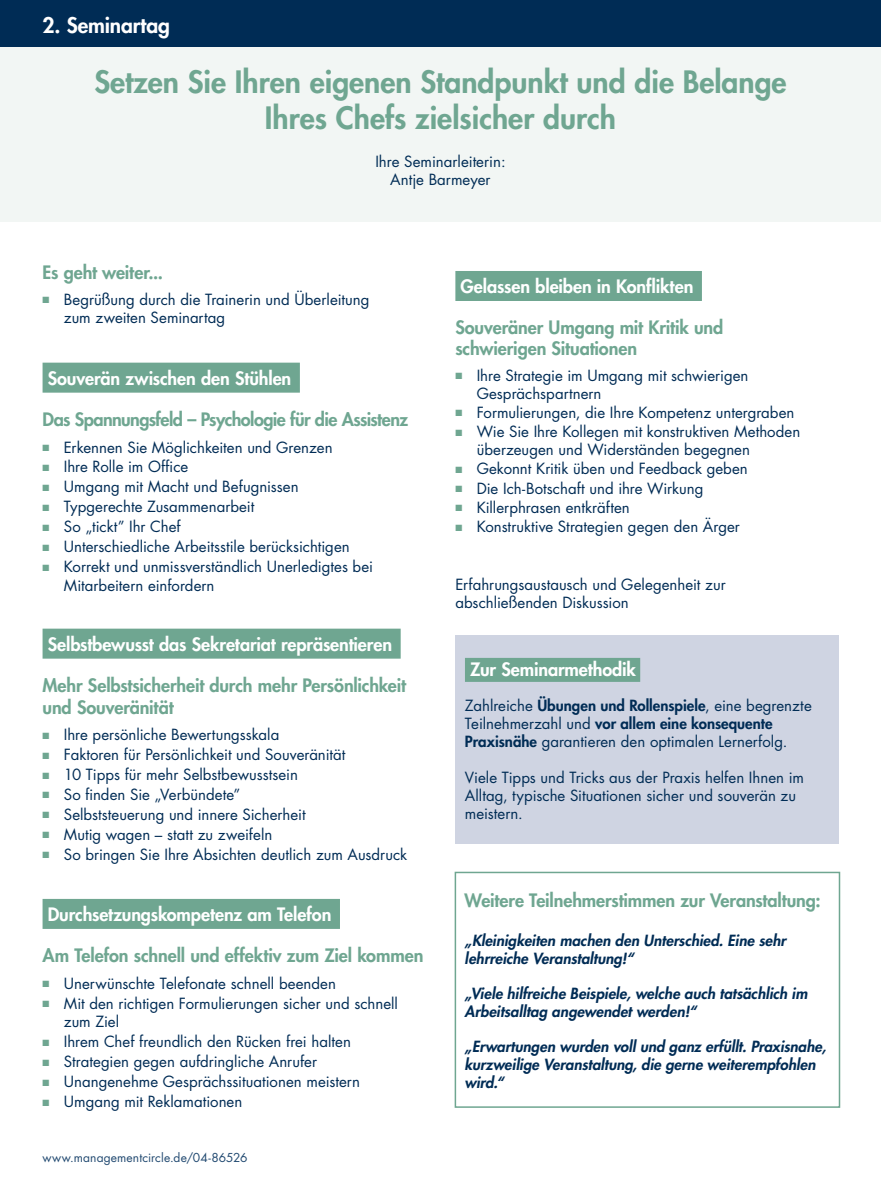
<style>
.page{position:relative;width:881px;height:1178px;background:#fff}
.page>*{position:absolute;margin:0;border:0;box-sizing:border-box;transform-origin:0 0}
.t1{font:800 30px/36px "Futura Std";color:#6fa691;text-align:center}
.t2{font:800 21px "Futura Std";letter-spacing:-.005em;color:#fff}
.t3{font:800 18px/21.6px "Futura Std";letter-spacing:-.01em;color:#6fa691}
.t4{font:800 18px "Futura Std";letter-spacing:-.005em;color:#fff}
.t5{font:800 18px "Futura Std";letter-spacing:-.035em;color:#6fa691}
.t6{font:15px/18px "Futura Std";color:#002c55}
.t7{font:italic 800 15px/18px "Futura Std";color:#002c55}
.t8{font:12px "Futura Std";letter-spacing:.01em;color:#224a71}
.s1{color:#6fa691}
.s2{font-weight:800}
</style>
<div class="page">
<div style="left:0;top:0;width:880px;height:222px;background:#f2f6f4"></div>
<div style="left:0;top:0;width:880px;height:47px;background:#002c55"></div>
<div style="left:43px;top:363px;width:257px;height:30px;background:#6fa691"></div>
<div style="left:43px;top:629px;width:357px;height:30px;background:#6fa691"></div>
<div style="left:43px;top:899px;width:297px;height:30px;background:#6fa691"></div>
<div style="left:455px;top:271px;width:246px;height:30px;background:#6fa691"></div>
<div style="left:455px;top:635px;width:383px;height:209px;background:#cfd4e2"></div>
<div style="left:465px;top:658px;width:175px;height:24px;background:#6fa691"></div>
<div style="left:454px;top:872px;width:385px;height:236px;border:2px solid #6fa691"></div>
<h2 class="t2" style="left:43px;top:12px;width:129px">2. Seminartag</h2>
<h1 class="t1" style="left:94px;top:64px;width:693px">Setzen Sie Ihren eigenen Standpunkt und die Belange<br>Ihres Chefs zielsicher durch</h1>
<p class="t6" style="left:375px;top:152px;width:132px;text-align:center">Ihre Seminarleiterin:<br>Antje Barmeyer</p>
<p class="t3" style="left:43px;top:261px;width:122px">Es geht weiter...</p>
<p class="t6" style="left:64px;top:290px;width:307px;line-height:18.6px;text-indent:-21px"><span class="s1">■</span> Begrüßung durch die Trainerin und Überleitung zum zweiten Seminartag</p>
<p class="t4" style="left:48px;top:367px;width:245px">Souverän zwischen den Stühlen</p>
<p class="t5" style="left:43px;top:408px;width:367px">Das Spannungsfeld – Psychologie für die Assistenz</p>
<p class="t6" style="left:43px;top:438px;width:291px"><span class="s1">■</span> Erkennen Sie Möglichkeiten und Grenzen</p>
<p class="t6" style="left:43px;top:458px;width:147px"><span class="s1">■</span> Ihre Rolle im Office</p>
<p class="t6" style="left:43px;top:478px;width:257px"><span class="s1">■</span> Umgang mit Macht und Befugnissen</p>
<p class="t6" style="left:43px;top:498px;width:213px"><span class="s1">■</span> Typgerechte Zusammenarbeit</p>
<p class="t6" style="left:43px;top:518px;width:140px"><span class="s1">■</span> So „tickt” Ihr Chef</p>
<p class="t6" style="left:43px;top:538px;width:308px"><span class="s1">■</span> Unterschiedliche Arbeitsstile berücksichtigen</p>
<p class="t6" style="left:64px;top:557px;width:310px;line-height:18.6px;text-indent:-21px"><span class="s1">■</span> Korrekt und unmissverständlich Unerledigtes bei<br>Mitarbeitern einfordern</p>
<p class="t4" style="left:48px;top:633px;width:346px">Selbstbewusst das Sekretariat repräsentieren</p>
<p class="t3" style="left:43px;top:675px;width:365px">Mehr Selbstsicherheit durch mehr Persönlichkeit und Souveränität</p>
<p class="t6" style="left:43px;top:726px;width:238px"><span class="s1">■</span> Ihre persönliche Bewertungsskala</p>
<p class="t6" style="left:43px;top:746px;width:304px"><span class="s1">■</span> Faktoren für Persönlichkeit und Souveränität</p>
<p class="t6" style="left:43px;top:766px;width:257px"><span class="s1">■</span> 10 Tipps für mehr Selbstbewusstsein</p>
<p class="t6" style="left:43px;top:785px;width:199px"><span class="s1">■</span> So finden Sie „Verbündete”</p>
<p class="t6" style="left:43px;top:805px;width:264px"><span class="s1">■</span> Selbststeuerung und innere Sicherheit</p>
<p class="t6" style="left:43px;top:825px;width:231px"><span class="s1">■</span> Mutig wagen – statt zu zweifeln</p>
<p class="t6" style="left:43px;top:845px;width:366px"><span class="s1">■</span> So bringen Sie Ihre Absichten deutlich zum Ausdruck</p>
<p class="t4" style="left:48px;top:903px;width:285px">Durchsetzungskompetenz am Telefon</p>
<p class="t3" style="left:43px;top:945px;width:382px">Am Telefon schnell und effektiv zum Ziel kommen</p>
<p class="t6" style="left:43px;top:974px;width:295px"><span class="s1">■</span> Unerwünschte Telefonate schnell beenden</p>
<p class="t6" style="left:64px;top:994px;width:335px;line-height:18.6px;text-indent:-21px"><span class="s1">■</span> Mit den richtigen Formulierungen sicher und schnell zum Ziel</p>
<p class="t6" style="left:43px;top:1033px;width:310px"><span class="s1">■</span> Ihrem Chef freundlich den Rücken frei halten</p>
<p class="t6" style="left:43px;top:1053px;width:276px"><span class="s1">■</span> Strategien gegen aufdringliche Anrufer</p>
<p class="t6" style="left:43px;top:1073px;width:319px"><span class="s1">■</span> Unangenehme Gesprächssituationen meistern</p>
<p class="t6" style="left:43px;top:1093px;width:201px"><span class="s1">■</span> Umgang mit Reklamationen</p>
<p class="t8" style="left:43px;top:1150px;width:206px">www.managementcircle.de/04-86526</p>
<p class="t4" style="left:460px;top:275px;width:234px">Gelassen bleiben in Konflikten</p>
<p class="t3" style="left:455px;top:317px;width:269px;line-height:21px">Souveräner Umgang mit Kritik und schwierigen Situationen</p>
<p class="t6" style="left:476px;top:366px;width:273px;text-indent:-21px"><span class="s1">■</span> Ihre Strategie im Umgang mit schwierigen<br>Gesprächspartnern</p>
<p class="t6" style="left:455px;top:403px;width:340px"><span class="s1">■</span> Formulierungen, die Ihre Kompetenz untergraben</p>
<p class="t6" style="left:476px;top:423px;width:325px;text-indent:-21px"><span class="s1">■</span> Wie Sie Ihre Kollegen mit konstruktiven Methoden überzeugen und Widerständen begegnen</p>
<p class="t6" style="left:455px;top:460px;width:294px"><span class="s1">■</span> Gekonnt Kritik üben und Feedback geben</p>
<p class="t6" style="left:455px;top:479px;width:249px"><span class="s1">■</span> Die Ich-Botschaft und ihre Wirkung</p>
<p class="t6" style="left:455px;top:499px;width:176px"><span class="s1">■</span> Killerphrasen entkräften</p>
<p class="t6" style="left:455px;top:518px;width:286px"><span class="s1">■</span> Konstruktive Strategien gegen den Ärger</p>
<p class="t6" style="left:455px;top:576px;width:272px">Erfahrungsaustausch und Gelegenheit zur abschließenden Diskussion</p>
<p class="t4" style="left:470px;top:658px;width:167px">Zur Seminarmethodik</p>
<p class="t6" style="left:465px;top:697px;width:348px">Zahlreiche <span class="s2">Übungen und Rollenspiele</span>, eine begrenzte<br>Teilnehmerzahl und <span class="s2">vor allem eine konsequente<br>Praxisnähe</span> garantieren den optimalen Lernerfolg.</p>
<p class="t6" style="left:465px;top:769px;width:340px">Viele Tipps und Tricks aus der Praxis helfen Ihnen im<br>Alltag, typische Situationen sicher und souverän zu meistern.</p>
<p class="t3" style="left:464px;top:889px;width:357px">Weitere Teilnehmerstimmen zur Veranstaltung:</p>
<p class="t7" style="left:464px;top:931px;width:323px">„Kleinigkeiten machen den Unterschied. Eine sehr lehrreiche Veranstaltung!“</p>
<p class="t7" style="left:464px;top:984px;width:344px">„Viele hilfreiche Beispiele, welche auch tatsächlich im<br>Arbeitsalltag angewendet werden!“</p>
<p class="t7" style="left:464px;top:1037px;width:363px">„Erwartungen wurden voll und ganz erfüllt. Praxisnahe, kurzweilige Veranstaltung, die gerne weiterempfohlen wird.“</p>
</div>
